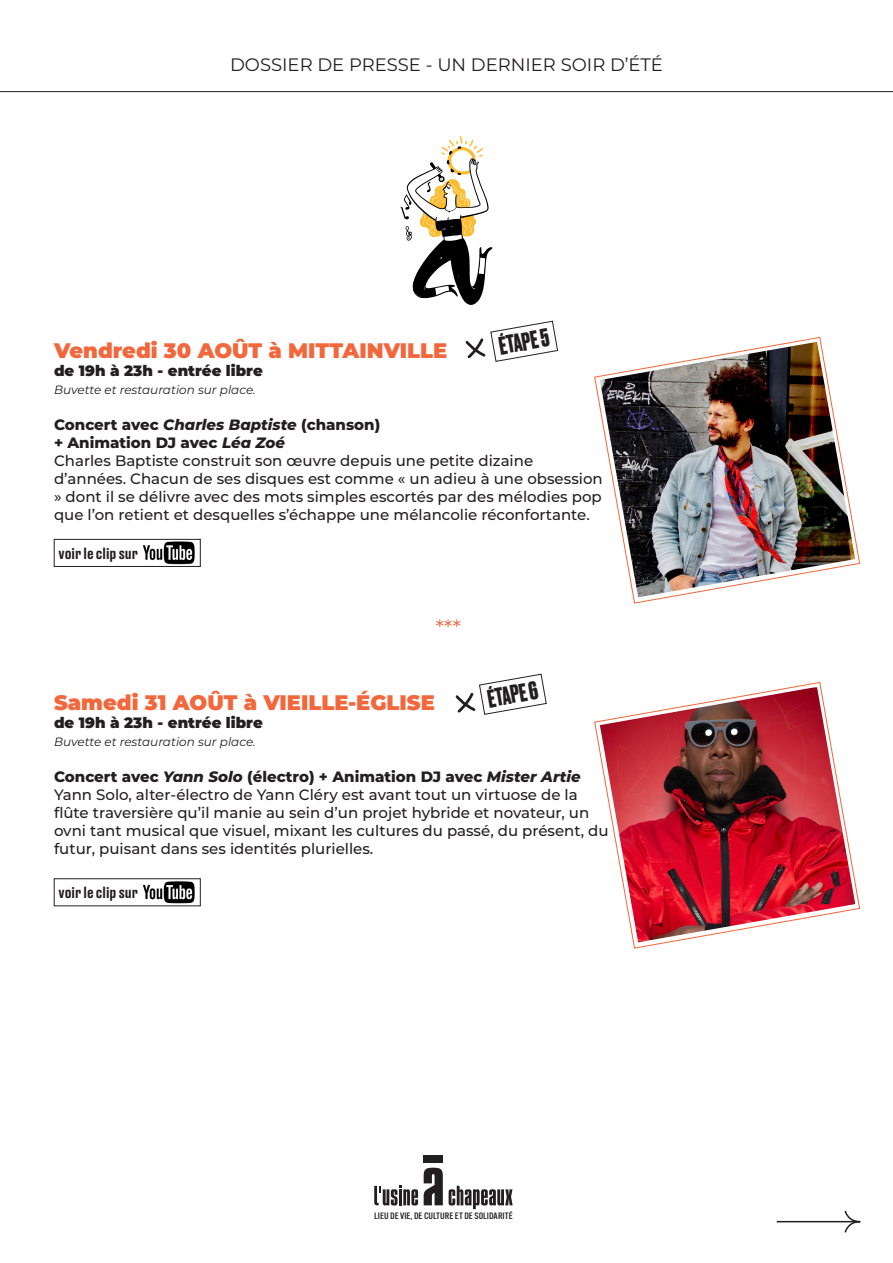
<style>
.page{position:relative;width:893px;height:1263px;background:#fff}
.page>*{position:absolute;margin:0;border:0;box-sizing:border-box;transform-origin:0 0}
.t1{font:700 24.15px "Druk";color:#231f20}
.t2{font:900 21px "Montserrat";color:#f2673b}
.t3{font:21px "Montserrat";color:#f2673b}
.t4{font:18px "Montserrat";color:#231f20}
.t5{font:500 15px/18px "Montserrat";color:#231f20}
.t6{font:800 15px "Montserrat";color:#231f20}
.t7{font:900 15px "Montserrat";color:#231f20}
.t8{font:500 15px "Druk Text";color:#231f20}
.t9{font:italic 12px "Montserrat";color:#231f20}
.t10{font:500 9px "Alternate Gothic ATF";color:#231f20;scale:1.11 1}
.s1{font-style:italic}
</style>
<div class="page">
<hr style="left:0;top:91px;width:893px;height:1px;background:#231f20">
<svg style="left:449px;top:1186px;width:64px;height:23px"></svg>
<svg style="left:374px;top:1186px;width:44px;height:19px"></svg>
<div style="left:424px;top:1155px;width:19px;height:7px;background:#231f20"></div>
<svg style="left:424px;top:1168px;width:19px;height:37px"></svg>
<svg style="left:401px;top:136px;width:91px;height:169px"></svg>
<img style="left:594px;top:337px;width:266px;height:266px">
<img style="left:594px;top:682px;width:266px;height:266px">
<img style="left:143px;top:881px;width:52px;height:23px">
<div style="left:54px;top:878px;width:146px;height:28px;border:1px solid #231f20"></div>
<svg style="left:465px;top:321px;width:93px;height:41px"></svg>
<svg style="left:455px;top:674px;width:92px;height:41px"></svg>
<img style="left:142px;top:541px;width:53px;height:24px">
<div style="left:54px;top:539px;width:146px;height:28px;border:1px solid #231f20"></div>
<hr style="left:777px;top:1221px;width:83px;height:1px;background:#231f20">
<svg style="left:844px;top:1210px;width:17px;height:23px"></svg>
<p class="t4" style="left:230px;top:53px;width:434px">DOSSIER DE PRESSE - UN DERNIER SOIR D’ÉTÉ</p>
<p class="t1" style="left:496px;top:329px;width:52px;rotate:-10deg">ÉTAPE 5</p>
<p class="t2" style="left:54px;top:334px;width:395px">Vendredi 30 AOÛT à MITTAINVILLE</p>
<p class="t7" style="left:54px;top:359px;width:210px">de 19h à 23h - entrée libre</p>
<p class="t9" style="left:54px;top:381px;width:203px">Buvette et restauration sur place.</p>
<p class="t6" style="left:54px;top:413px;width:328px">Concert avec <span class="s1">Charles Baptiste</span> (chanson)</p>
<p class="t6" style="left:54px;top:431px;width:233px">+ Animation DJ avec <span class="s1">Léa Zoé</span></p>
<p class="t5" style="left:54px;top:451px;width:550px">Charles Baptiste construit son œuvre depuis une petite dizaine d’années. Chacun de ses disques est comme « un adieu à une obsession » dont il se délivre avec des mots simples escortés par des mélodies pop que l’on retient et desquelles s’échappe une mélancolie réconfortante.</p>
<p class="t8" style="left:59px;top:542px;width:81px">voir le clip sur</p>
<p class="t3" style="left:436px;top:613px;width:27px">***</p>
<p class="t1" style="left:485px;top:682px;width:52px;rotate:-10deg">ÉTAPE 6</p>
<p class="t2" style="left:54px;top:687px;width:382px">Samedi 31 AOÛT à VIEILLE-ÉGLISE</p>
<p class="t7" style="left:54px;top:712px;width:210px">de 19h à 23h - entrée libre</p>
<p class="t9" style="left:54px;top:734px;width:203px">Buvette et restauration sur place.</p>
<p class="t6" style="left:54px;top:766px;width:528px">Concert avec <span class="s1">Yann Solo</span> (électro) + Animation DJ avec <span class="s1">Mister Artie</span></p>
<p class="t5" style="left:54px;top:785px;width:556px">Yann Solo, alter-électro de Yann Cléry est avant tout un virtuose de la flûte traversière qu’il manie au sein d’un projet hybride et novateur, un ovni tant musical que visuel, mixant les cultures du passé, du présent, du futur, puisant dans ses identités plurielles.</p>
<p class="t8" style="left:59px;top:881px;width:81px">voir le clip sur</p>
<p class="t10" style="left:374px;top:1210px;width:126px">LIEU DE VIE, DE CULTURE ET DE SOLIDARITÉ</p>
</div>
